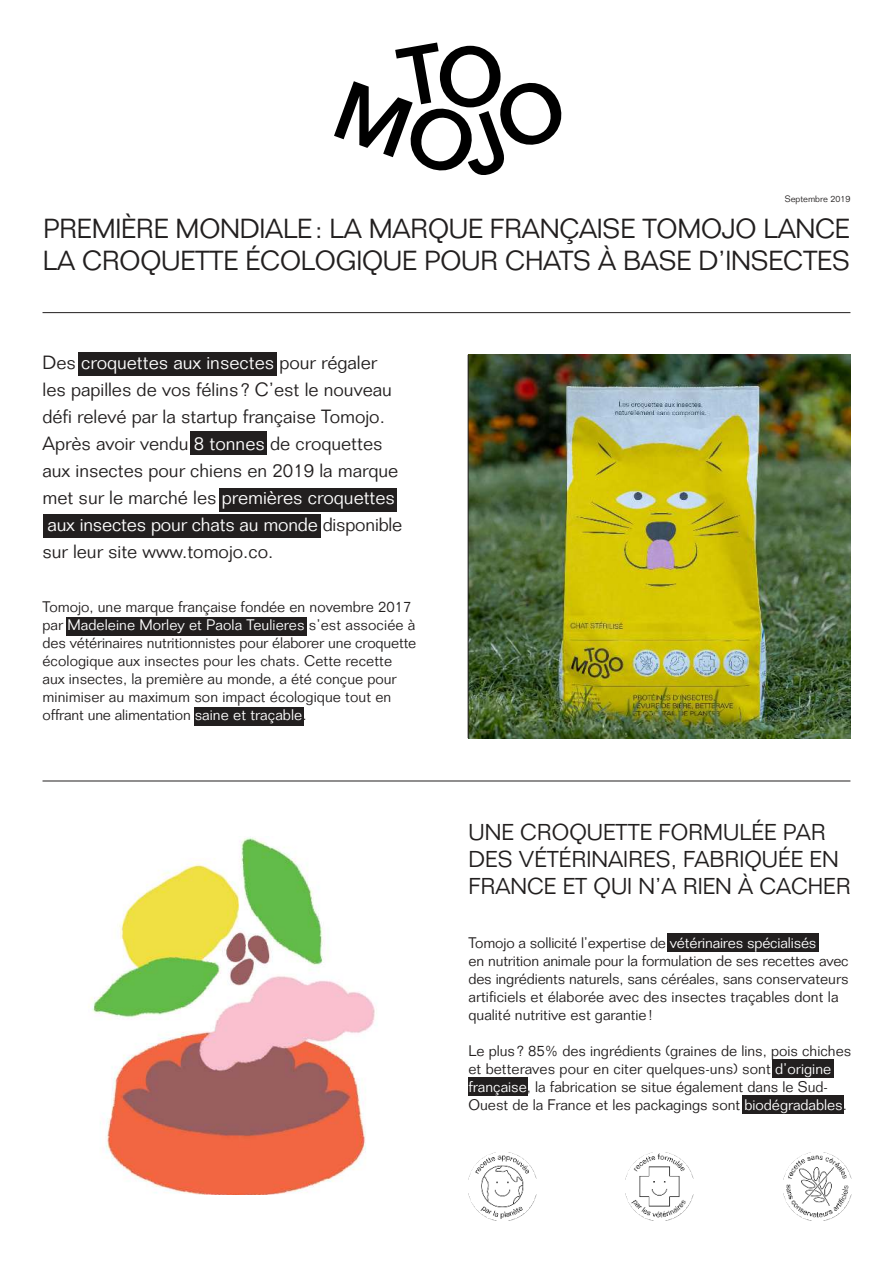
<style>
.page{position:relative;width:893px;height:1263px;background:#fff}
.page>*{position:absolute;margin:0;border:0;box-sizing:border-box;transform-origin:0 0}
.t1{font:300 27px/32.4px "Folio";letter-spacing:-.01em;color:#221f1f}
.t2{font:300 22.5px/27px "Folio";color:#221f1f}
.t3{font:300 18.75px/27px "Folio";color:#221f1f}
.t4{font:300 15px/18px "Folio";color:#221f1f}
.t5{font:300 9px "Folio";color:#221f1f}
.s1{color:#fff}
</style>
<div class="page">
<div style="left:66px;top:617px;width:241px;height:18px;background:#221f1f"></div>
<div style="left:194px;top:707px;width:109px;height:18px;background:#221f1f"></div>
<div style="left:668px;top:934px;width:151px;height:18px;background:#221f1f"></div>
<div style="left:772px;top:1060px;width:61px;height:18px;background:#221f1f"></div>
<div style="left:468px;top:1078px;width:59px;height:18px;background:#221f1f"></div>
<div style="left:742px;top:1096px;width:101px;height:18px;background:#221f1f"></div>
<div style="left:79px;top:352px;width:198px;height:24px;background:#221f1f"></div>
<div style="left:219px;top:488px;width:178px;height:24px;background:#221f1f"></div>
<div style="left:43px;top:514px;width:277px;height:24px;background:#221f1f"></div>
<div style="left:191px;top:432px;width:76px;height:23px;background:#221f1f"></div>
<svg style="left:334px;top:43px;width:228px;height:132px"></svg>
<hr style="left:43px;top:312px;width:807px;height:1px;background:#221f1f">
<hr style="left:43px;top:781px;width:807px;height:1px;background:#221f1f">
<img style="left:88px;top:837px;width:287px;height:358px">
<img style="left:469px;top:355px;width:381px;height:383px">
<img style="left:468px;top:1152px;width:69px;height:68px">
<img style="left:626px;top:1152px;width:68px;height:68px">
<img style="left:783px;top:1152px;width:68px;height:68px">
<hr style="left:468px;top:355px;width:1px;height:383px;background:#221f1f">
<p class="t5" style="left:785px;top:194px;width:67px">Septembre 2019</p>
<h1 class="t1" style="left:43px;top:213px;width:809px">PREMIÈRE MONDIALE : LA MARQUE FRANÇAISE TOMOJO LANCE<br>LA CROQUETTE ÉCOLOGIQUE POUR CHATS À BASE D’INSECTES</h1>
<p class="t3" style="left:43px;top:349px;width:361px">Des <span class="s1">croquettes aux insectes</span> pour régaler les papilles de vos félins ? C’est le nouveau défi relevé par la startup française Tomojo.<br>Après avoir vendu <span class="s1">8 tonnes</span> de croquettes aux insectes pour chiens en 2019 la marque met sur le marché les <span class="s1">premières croquettes aux insectes pour chats au monde</span> disponible sur leur site www.tomojo.co.</p>
<p class="t4" style="left:43px;top:598px;width:375px">Tomojo, une marque française fondée en novembre 2017 par <span class="s1">Madeleine Morley et Paola Teulieres</span> s’est associée à des vétérinaires nutritionnistes pour élaborer une croquette écologique aux insectes pour les chats. Cette recette aux insectes, la première au monde, a été conçue pour minimiser au maximum son impact écologique tout en offrant une alimentation <span class="s1">saine et traçable</span>.</p>
<h2 class="t2" style="left:468px;top:819px;width:384px">UNE CROQUETTE FORMULÉE PAR<br>DES VÉTÉRINAIRES, FABRIQUÉE EN<br>FRANCE ET QUI N’A RIEN À CACHER</h2>
<p class="t4" style="left:468px;top:934px;width:382px">Tomojo a sollicité l’expertise de <span class="s1">vétérinaires spécialisés<br></span>en nutrition animale pour la formulation de ses recettes avec des ingrédients naturels, sans céréales, sans conservateurs artificiels et élaborée avec des insectes traçables dont la qualité nutritive est garantie !</p>
<p class="t4" style="left:468px;top:1042px;width:384px">Le plus ? 85% des ingrédients (graines de lins, pois chiches et betteraves pour en citer quelques-uns) sont <span class="s1">d’origine française</span>, la fabrication se situe également dans le Sud-Ouest de la France et les packagings sont <span class="s1">biodégradables</span>.</p>
</div>
